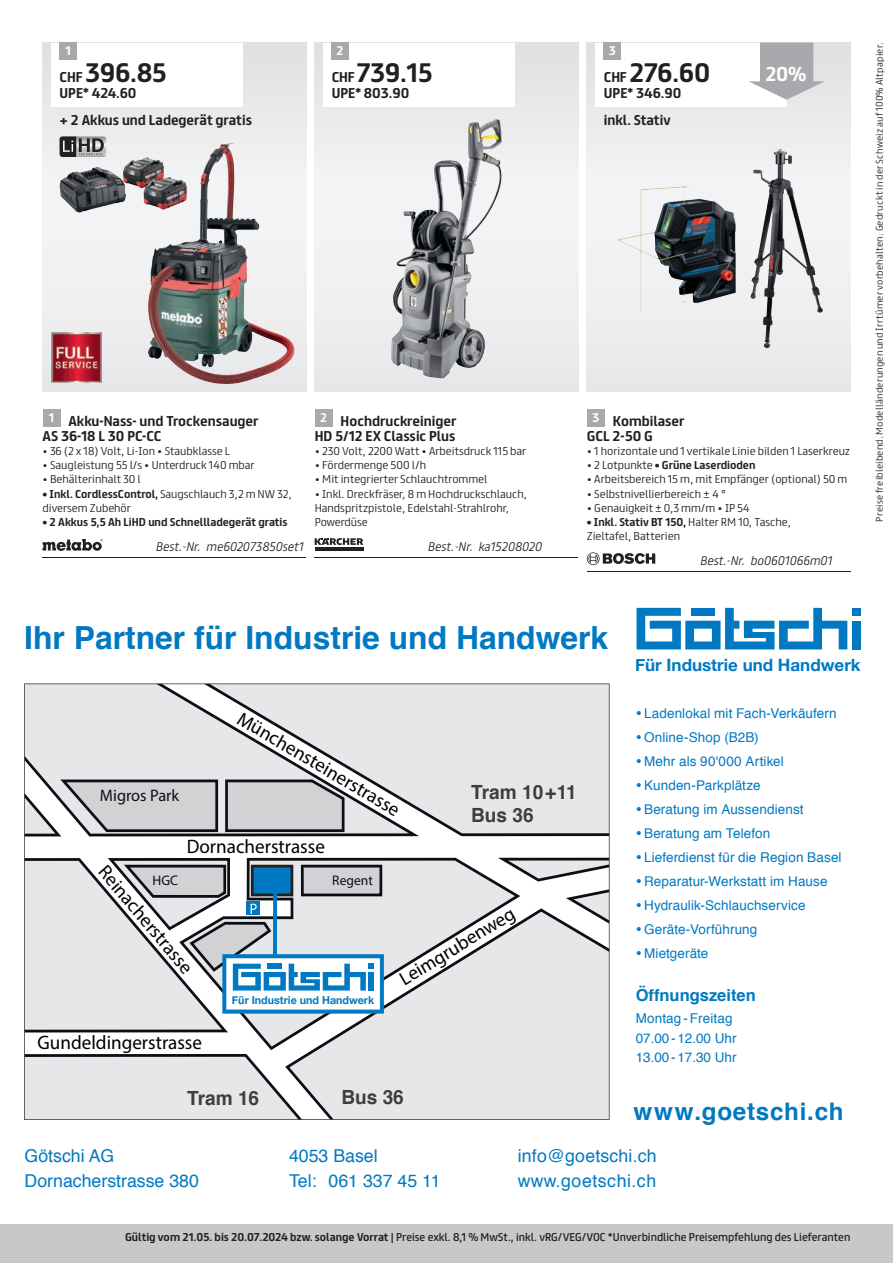
<style>
.page{position:relative;width:893px;height:1263px;background:#fff}
.page>*{position:absolute;margin:0;border:0;box-sizing:border-box;transform-origin:0 0}
.t1{font:700 31.8px "Helvetica";color:#0079c2}
.t2{font:700 24.3px "Helvetica";letter-spacing:.03em;color:#0079c2}
.t3{font:700 24px "FS Truman";letter-spacing:-.01em;color:#231f20}
.t4{font:19.5px "Myriad Pro";color:#000003}
.t5{font:700 19.5px/23.4px "Helvetica";color:#3e3e3f}
.t6{font:19.35px "Myriad Pro";color:#000003}
.t7{font:700 18px "FS Truman";color:#fff}
.t8{font:17.7px/25px "Helvetica";color:#0079c2}
.t9{font:700 16.95px "Helvetica Neue";color:#0079c2}
.t10{font:16.65px "Myriad Pro";color:#0d0e15}
.t11{font:700 16.5px "Helvetica";color:#0079c2}
.t12{font:13.95px "Myriad Pro";color:#0d0e15}
.t13{font:13.5px/24px "Helvetica";letter-spacing:.005em;color:#0079c2}
.t14{font:700 12.75px/14.2px "FS Truman";color:#231f20}
.t15{font:italic 300 11.25px "FS Truman";color:#231f20}
.t16{font:700 11.25px "FS Truman";color:#fff}
.t17{font:700 10.95px "Helvetica Neue";color:#0079c2}
.t18{font:300 10.2px/14.2px "FS Truman";color:#231f20}
.t19{font:10.2px "FS Truman";color:#231f20}
.t20{font:700 10.2px "FS Truman";color:#231f20}
.t21{font:300 8.7px "FS Truman";letter-spacing:.03em;color:#231f20}
.s1{font-size:12.75px}
.s2{font-weight:700}
.s3{font-weight:300}
</style>
<div class="page">
<svg style="left:43px;top:43px;width:263px;height:348px"></svg>
<svg style="left:315px;top:43px;width:263px;height:348px"></svg>
<div style="left:587px;top:43px;width:263px;height:348px;background:#ededee"></div>
<div style="left:0;top:1225px;width:893px;height:38px;background:#c7c8ca"></div>
<svg style="left:24px;top:683px;width:585px;height:437px;fill:#e6e7e9"></svg>
<div style="left:852px;top:621px;width:9px;height:28px;background:#0079c2"></div>
<div style="left:852px;top:608px;width:9px;height:8px;background:#0079c2"></div>
<svg style="left:637px;top:608px;width:210px;height:41px"></svg>
<div style="left:51px;top:43px;width:191px;height:64px;background:#fff"></div>
<div style="left:323px;top:43px;width:191px;height:64px;background:#fff"></div>
<div style="left:595px;top:43px;width:192px;height:64px;background:#fff"></div>
<hr style="left:587px;top:571px;width:263px;height:1px;background:#231f20">
<div style="left:587px;top:409px;width:17px;height:17px;background:#a8a9ad"></div>
<svg style="left:587px;top:552px;width:68px;height:13px"></svg>
<hr style="left:315px;top:557px;width:263px;height:1px;background:#231f20">
<div style="left:315px;top:409px;width:17px;height:17px;background:#a8a9ad"></div>
<hr style="left:315px;top:547px;width:48px;height:4px;background:#231f20">
<svg style="left:315px;top:538px;width:48px;height:7px"></svg>
<hr style="left:43px;top:557px;width:263px;height:1px;background:#231f20">
<div style="left:43px;top:409px;width:17px;height:17px;background:#a8a9ad"></div>
<svg style="left:43px;top:539px;width:60px;height:12px"></svg>
<div style="left:60px;top:43px;width:17px;height:17px;background:#a8a9ad"></div>
<div style="left:332px;top:43px;width:17px;height:17px;background:#a8a9ad"></div>
<svg style="left:749px;top:43px;width:76px;height:57px"></svg>
<div style="left:604px;top:43px;width:17px;height:17px;background:#a8a9ad"></div>
<img style="left:104px;top:136px;width:2px;height:21px">
<svg style="left:60px;top:136px;width:44px;height:21px"></svg>
<img style="left:51px;top:332px;width:51px;height:51px">
<img style="left:59px;top:157px;width:89px;height:56px">
<img style="left:148px;top:143px;width:82px;height:192px">
<img style="left:750px;top:149px;width:30px;height:199px">
<img style="left:617px;top:186px;width:119px;height:126px">
<img style="left:392px;top:119px;width:104px;height:220px">
<p class="t16" style="left:65px;top:41px;width:7px">1</p>
<h3 class="t3" style="left:60px;top:52px;width:108px"><span class="s1">CHF</span> 396.85</h3>
<p class="t14" style="left:60px;top:85px;width:79px">UPE* 424.60</p>
<p class="t14" style="left:60px;top:112px;width:194px">+ 2 Akkus und Ladegerät gratis</p>
<p class="t16" style="left:337px;top:41px;width:9px">2</p>
<h3 class="t3" style="left:332px;top:52px;width:102px"><span class="s1">CHF</span> 739.15</h3>
<p class="t14" style="left:332px;top:85px;width:79px">UPE* 803.90</p>
<p class="t14" style="left:43px;top:413px;width:218px;text-indent:6px"><sup>1</sup> Akku-Nass- und Trockensauger<br>AS 36-18 L 30 PC-CC</p>
<p class="t18" style="left:43px;top:443px;width:189px">• 36 (2 x 18) Volt, Li-Ion • Staubklasse L</p>
<p class="t18" style="left:43px;top:457px;width:214px">• Saugleistung 55 l/s • Unterdruck 140 mbar</p>
<p class="t18" style="left:43px;top:471px;width:100px">• Behälterinhalt 30 l</p>
<p class="t18" style="left:43px;top:485px;width:251px"><span class="s2">• Inkl. CordlessControl,</span> Saugschlauch 3,2 m NW 32, diversem Zubehör</p>
<p class="t20" style="left:43px;top:513px;width:247px">• 2 Akkus 5,5 Ah LiHD und Schnellladegerät gratis</p>
<p class="t15" style="left:156px;top:537px;width:149px">Best.-Nr. me602073850set1</p>
<p class="t14" style="left:315px;top:413px;width:143px;text-align:center"><sup>2</sup> Hochdruckreiniger<br>HD 5/12 EX Classic Plus</p>
<p class="t18" style="left:315px;top:443px;width:213px">• 230 Volt, 2200 Watt • Arbeitsdruck 115 bar</p>
<p class="t18" style="left:315px;top:457px;width:113px">• Fördermenge 500 l/h</p>
<p class="t18" style="left:315px;top:471px;width:174px">• Mit integrierter Schlauchtrommel</p>
<p class="t18" style="left:315px;top:485px;width:214px">• Inkl. Dreckfräser, 8 m Hochdruckschlauch,<br>Handspritzpistole, Edelstahl-Strahlrohr,<br>Powerdüse</p>
<p class="t15" style="left:428px;top:537px;width:115px">Best.-Nr. ka15208020</p>
<p class="t16" style="left:609px;top:41px;width:9px">3</p>
<h3 class="t3" style="left:604px;top:52px;width:108px"><span class="s1">CHF</span> 276.60</h3>
<p class="t14" style="left:604px;top:85px;width:79px">UPE* 346.90</p>
<p class="t14" style="left:604px;top:112px;width:68px">inkl. Stativ</p>
<h3 class="t7" style="left:765px;top:59px;width:42px">20%</h3>
<p class="t14" style="left:587px;top:413px;width:99px;text-indent:5px"><sup>3</sup> Kombilaser<br>GCL 2-50 G</p>
<p class="t18" style="left:587px;top:443px;width:265px">• 1 horizontale und 1 vertikale Linie bilden 1 Laserkreuz</p>
<p class="t20" style="left:587px;top:456px;width:170px"><span class="s3">• 2 Lotpunkte</span> • Grüne Laserdioden</p>
<p class="t18" style="left:587px;top:471px;width:262px">• Arbeitsbereich 15 m, mit Empfänger (optional) 50 m</p>
<p class="t18" style="left:587px;top:485px;width:141px">• Selbstnivellierbereich ± 4 °</p>
<p class="t18" style="left:587px;top:500px;width:164px">• Genauigkeit ± 0,3 mm/m • IP 54</p>
<p class="t18" style="left:587px;top:514px;width:206px"><span class="s2">• Inkl. Stativ BT 150,</span> Halter RM 10, Tasche,<br>Zieltafel, Batterien</p>
<p class="t15" style="left:700px;top:551px;width:133px">Best.-Nr. bo0601066m01</p>
<p class="t21" style="left:872px;top:522px;width:480px;rotate:-90deg">Preise freibleibend. Modelländerungen und Irrtümer vorbehalten. Gedruckt in der Schweiz auf 100% Altpapier.</p>
<h1 class="t1" style="left:24px;top:612px;width:586px">Ihr Partner für Industrie und Handwerk</h1>
<h3 class="t10" style="left:100px;top:785px;width:81px">Migros Park</h3>
<h3 class="t4" style="left:246px;top:706px;width:186px;rotate:31deg">Münchensteinerstrasse</h3>
<h3 class="t4" style="left:187px;top:835px;width:140px">Dornacherstrasse</h3>
<h3 class="t5" style="left:471px;top:780px;width:107px">Tram 10+11<br>Bus 36</h3>
<h3 class="t6" style="left:112px;top:860px;width:136px;rotate:50deg">Reinacherstrasse</h3>
<h3 class="t12" style="left:153px;top:871px;width:27px">HGC</h3>
<h3 class="t12" style="left:332px;top:871px;width:42px">Regent</h3>
<h3 class="t4" style="left:38px;top:1031px;width:166px">Gundeldingerstrasse</h3>
<p class="t17" style="left:232px;top:992px;width:144px">Für Industrie und Handwerk</p>
<h3 class="t6" style="left:395px;top:971px;width:133px;rotate:-32deg">Leimgrubenweg</h3>
<h3 class="t5" style="left:187px;top:1086px;width:74px">Tram 16</h3>
<h3 class="t5" style="left:341px;top:1086px;width:64px">Bus 36</h3>
<h3 class="t9" style="left:635px;top:651px;width:227px">Für Industrie und Handwerk</h3>
<p class="t13" style="left:644px;top:702px;width:199px">Ladenlokal mit Fach-Verkäufern<br>Online-Shop (B2B)<br>Mehr als 90'000 Artikel<br>Kunden-Parkplätze<br>Beratung im Aussendienst<br>Beratung am Telefon<br>Lieferdienst für die Region Basel<br>Reparatur-Werkstatt im Hause<br>Hydraulik-Schlauchservice<br>Geräte-Vorführung<br>Mietgeräte</p>
<h3 class="t11" style="left:636px;top:982px;width:122px">Öffnungszeiten</h3>
<h3 class="t13" style="left:636px;top:1009px;width:102px;line-height:19.5px">Montag -Freitag<br>07.00-12.00 Uhr<br>13.00-17.30 Uhr</h3>
<h2 class="t2" style="left:634px;top:1092px;width:212px">www.goetschi.ch</h2>
<h3 class="t8" style="left:25px;top:1144px;width:176px">Götschi AG<br>Dornacherstrasse 380</h3>
<h3 class="t8" style="left:289px;top:1144px;width:153px">4053 Basel<br>Tel: 061 337 45 11</h3>
<h3 class="t8" style="left:518px;top:1144px;width:140px">info@goetschi.ch www.goetschi.ch</h3>
<p class="t19" style="left:125px;top:1228px;width:727px"><span class="s2">Gültig vom 21.05. bis 20.07.2024 bzw. solange Vorrat</span> | Preise exkl. 8,1 % MwSt., inkl. vRG/VEG/VOC *Unverbindliche Preisempfehlung des Lieferanten</p>
</div>
